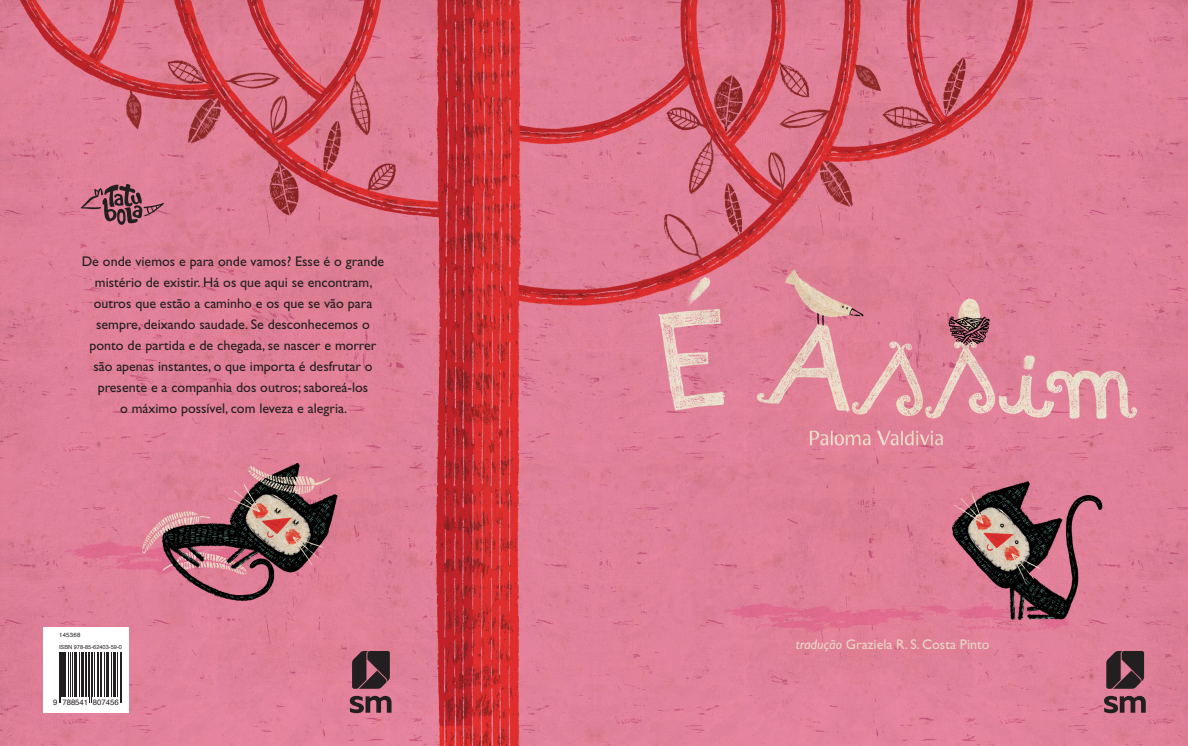
<style>
.page{position:relative;width:1188px;height:746px;background:#fff}
.page>*{position:absolute;margin:0;border:0;box-sizing:border-box;transform-origin:0 0}
.t1{font:14px/21px "Gill Sans Std";color:#231f20;text-align:center}
.t2{font:14px "Gill Sans Std";color:#ead6c6}
.t3{font:7.8px "Helvetica";color:#231f20}
.t4{font:6px "Helvetica";letter-spacing:.045em;color:#231f20}
.t5{font:5.6px "Helvetica";color:#231f20}
.s1{font-style:italic}
</style>
<div class="page">
<img style="left:0;top:0;width:1187px;height:745px">
<svg style="left:80px;top:183px;width:84px;height:42px;background:#ac6477"></svg>
<div style="left:43px;top:627px;width:86px;height:85px;background:#fff"></div>
<hr style="left:59px;top:651px;width:1px;height:50px;background:#231f20">
<hr style="left:60px;top:651px;width:1px;height:50px;background:#231f20">
<hr style="left:62px;top:651px;width:2px;height:45px;background:#231f20">
<hr style="left:64px;top:651px;width:2px;height:45px;background:#231f20">
<hr style="left:68px;top:651px;width:1px;height:45px;background:#231f20">
<hr style="left:70px;top:651px;width:1px;height:45px;background:#231f20">
<hr style="left:72px;top:651px;width:1px;height:45px;background:#231f20">
<hr style="left:74px;top:651px;width:1px;height:45px;background:#231f20">
<hr style="left:76px;top:651px;width:1px;height:45px;background:#231f20">
<hr style="left:79px;top:651px;width:1px;height:45px;background:#231f20">
<hr style="left:81px;top:651px;width:2px;height:45px;background:#231f20">
<hr style="left:84px;top:651px;width:1px;height:45px;background:#231f20">
<hr style="left:86px;top:651px;width:1px;height:45px;background:#231f20">
<hr style="left:88px;top:651px;width:1px;height:45px;background:#231f20">
<hr style="left:90px;top:651px;width:1px;height:50px;background:#231f20">
<hr style="left:91px;top:651px;width:1px;height:50px;background:#231f20">
<hr style="left:92px;top:651px;width:1px;height:45px;background:#231f20">
<hr style="left:94px;top:651px;width:1px;height:45px;background:#231f20">
<hr style="left:97px;top:651px;width:2px;height:45px;background:#231f20">
<hr style="left:100px;top:651px;width:1px;height:45px;background:#231f20">
<hr style="left:101px;top:651px;width:1px;height:45px;background:#231f20">
<hr style="left:104px;top:651px;width:1px;height:45px;background:#231f20">
<hr style="left:106px;top:651px;width:1px;height:45px;background:#231f20">
<hr style="left:107px;top:651px;width:2px;height:45px;background:#231f20">
<hr style="left:111px;top:651px;width:1px;height:45px;background:#231f20">
<hr style="left:113px;top:651px;width:2px;height:45px;background:#231f20">
<hr style="left:115px;top:651px;width:1px;height:45px;background:#231f20">
<hr style="left:117px;top:651px;width:1px;height:45px;background:#231f20">
<hr style="left:120px;top:651px;width:1px;height:50px;background:#231f20">
<hr style="left:121px;top:651px;width:1px;height:50px;background:#231f20">
<svg style="left:350px;top:695px;width:41px;height:17px"></svg>
<svg style="left:352px;top:650px;width:38px;height:38px"></svg>
<svg style="left:1103px;top:695px;width:42px;height:17px"></svg>
<svg style="left:1106px;top:650px;width:37px;height:38px"></svg>
<p class="t1" style="left:82px;top:250px;width:304px">De onde viemos e para onde vamos? Esse é o grande mistério de existir. Há os que aqui se encontram, outros que estão a caminho e os que se vão para sempre, deixando saudade. Se desconhecemos o ponto de partida e de chegada, se nascer e morrer são apenas instantes, o que importa é desfrutar o presente e a companhia dos outros; saboreá-los<br>o máximo possível, com leveza e alegria.</p>
<p class="t4" style="left:59px;top:630px;width:23px">145368</p>
<p class="t5" style="left:59px;top:642px;width:64px">ISBN 978-85-62403-59-0</p>
<p class="t2" style="left:796px;top:635px;width:195px"><span class="s1">tradução</span> Graziela R. S. Costa Pinto</p>
<p class="t3" style="left:53px;top:696px;width:67px">9 788541 807456</p>
</div>
